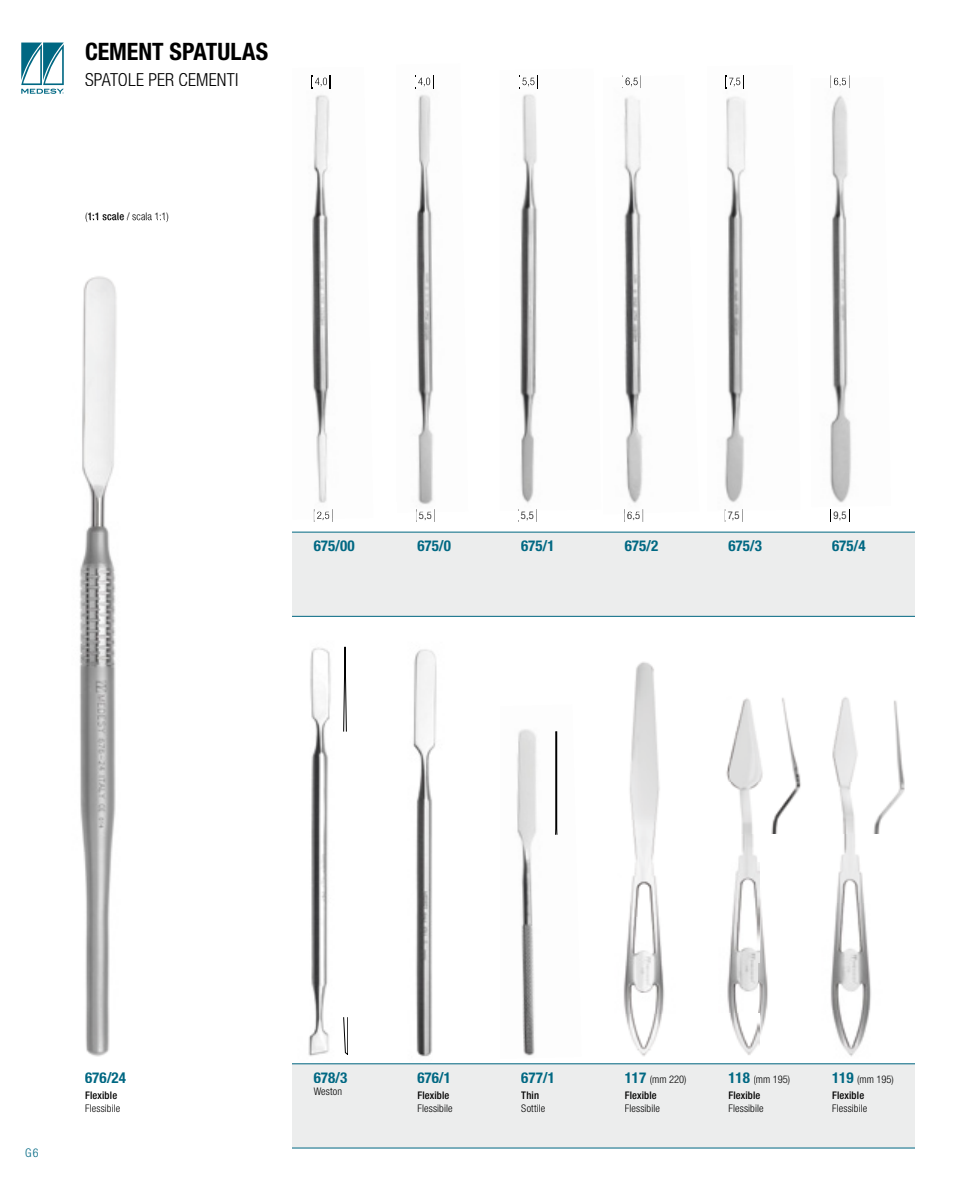
<style>
.page{position:relative;width:957px;height:1191px;background:#fff}
.page>*{position:absolute;margin:0;border:0;box-sizing:border-box;transform-origin:0 0}
.t1{font:700 condensed 24px "Helvetica Neue LT Pro";color:#000}
.t2{font:300 condensed 18px "Helvetica Neue LT Pro";letter-spacing:.01em;color:#000}
.t3{font:700 condensed 15px "Helvetica Neue LT Pro";color:#006883}
.t4{font:300 condensed 12px "Helvetica Neue LT Pro";color:#006883}
.t5{font:300 condensed 10.5px "Helvetica Neue LT Pro";letter-spacing:.01em;color:#000}
.t6{font:500 condensed 10.5px/16.8px "Helvetica Neue LT Pro";letter-spacing:.015em;color:#000}
.s1{font-weight:500}
.s2{font-weight:700;font-size:15px;color:#006883}
.s3{font-weight:300}
</style>
<div class="page">
<img style="left:311px;top:75px;width:20px;height:444px">
<img style="left:79px;top:220px;width:88px;height:837px">
<img style="left:415px;top:77px;width:19px;height:428px">
<img style="left:519px;top:77px;width:19px;height:426px">
<img style="left:624px;top:77px;width:19px;height:426px">
<img style="left:724px;top:75px;width:22px;height:436px">
<img style="left:830px;top:95px;width:22px;height:408px">
<img style="left:516px;top:729px;width:42px;height:327px">
<img style="left:413px;top:649px;width:24px;height:408px">
<img style="left:308px;top:646px;width:40px;height:410px">
<img style="left:623px;top:662px;width:42px;height:394px">
<img style="left:726px;top:765px;width:33px;height:290px">
<img style="left:759px;top:833px;width:18px;height:212px">
<img style="left:830px;top:833px;width:50px;height:224px">
<img style="left:728px;top:698px;width:73px;height:135px">
<img style="left:832px;top:697px;width:73px;height:136px">
<div style="left:292px;top:531px;width:622px;height:86px;background:#eceded"></div>
<div style="left:292px;top:1063px;width:622px;height:85px;background:#eceded"></div>
<svg style="left:343px;top:647px;width:4px;height:84px"></svg>
<svg style="left:343px;top:1017px;width:5px;height:37px"></svg>
<svg style="left:555px;top:731px;width:2px;height:103px"></svg>
<svg style="left:21px;top:43px;width:43px;height:51px"></svg>
<div style="left:314px;top:540px;width:40px;height:11px;background:#eceded"></div>
<div style="left:314px;top:1071px;width:33px;height:11px;background:#eceded"></div>
<div style="left:314px;top:1087px;width:27px;height:8px;background:#eceded"></div>
<div style="left:417px;top:540px;width:34px;height:11px;background:#eceded"></div>
<div style="left:521px;top:540px;width:31px;height:11px;background:#eceded"></div>
<div style="left:417px;top:1071px;width:32px;height:11px;background:#eceded"></div>
<div style="left:418px;top:1091px;width:31px;height:8px;background:#eceded"></div>
<div style="left:418px;top:1104px;width:34px;height:8px;background:#eceded"></div>
<div style="left:625px;top:540px;width:33px;height:11px;background:#eceded"></div>
<div style="left:728px;top:540px;width:34px;height:11px;background:#eceded"></div>
<div style="left:521px;top:1071px;width:32px;height:11px;background:#eceded"></div>
<div style="left:521px;top:1091px;width:17px;height:8px;background:#eceded"></div>
<div style="left:521px;top:1104px;width:24px;height:8px;background:#eceded"></div>
<div style="left:625px;top:1072px;width:21px;height:10px;background:#eceded"></div>
<div style="left:650px;top:1075px;width:36px;height:9px;background:#eceded"></div>
<div style="left:625px;top:1091px;width:31px;height:8px;background:#eceded"></div>
<div style="left:625px;top:1104px;width:34px;height:8px;background:#eceded"></div>
<div style="left:729px;top:1072px;width:21px;height:10px;background:#eceded"></div>
<div style="left:754px;top:1075px;width:35px;height:9px;background:#eceded"></div>
<div style="left:729px;top:1091px;width:31px;height:8px;background:#eceded"></div>
<div style="left:729px;top:1104px;width:34px;height:8px;background:#eceded"></div>
<div style="left:832px;top:1072px;width:21px;height:10px;background:#eceded"></div>
<div style="left:858px;top:1075px;width:35px;height:9px;background:#eceded"></div>
<div style="left:832px;top:1091px;width:32px;height:8px;background:#eceded"></div>
<div style="left:832px;top:1104px;width:35px;height:8px;background:#eceded"></div>
<div style="left:832px;top:540px;width:33px;height:11px;background:#eceded"></div>
<img style="left:88px;top:220px;width:36px;height:1px">
<img style="left:127px;top:220px;width:41px;height:2px">
<svg style="left:314px;top:509px;width:19px;height:13px"></svg>
<img style="left:312px;top:78px;width:15px;height:8px">
<svg style="left:330px;top:75px;width:1px;height:13px"></svg>
<svg style="left:416px;top:509px;width:19px;height:13px"></svg>
<img style="left:415px;top:78px;width:15px;height:8px">
<svg style="left:433px;top:75px;width:1px;height:13px"></svg>
<svg style="left:536px;top:509px;width:1px;height:13px"></svg>
<img style="left:519px;top:78px;width:16px;height:8px">
<svg style="left:537px;top:75px;width:1px;height:13px"></svg>
<svg style="left:624px;top:509px;width:20px;height:13px"></svg>
<img style="left:624px;top:78px;width:14px;height:8px">
<svg style="left:640px;top:75px;width:1px;height:13px"></svg>
<svg style="left:742px;top:509px;width:1px;height:13px"></svg>
<img style="left:726px;top:78px;width:14px;height:8px">
<svg style="left:743px;top:75px;width:1px;height:13px"></svg>
<svg style="left:830px;top:509px;width:1px;height:13px"></svg>
<svg style="left:849px;top:509px;width:1px;height:13px"></svg>
<svg style="left:830px;top:75px;width:20px;height:13px"></svg>
<h1 class="t1" style="left:85px;top:37px;width:185px">CEMENT SPATULAS</h1>
<h2 class="t2" style="left:85px;top:69px;width:155px">SPATOLE PER CEMENTI</h2>
<p class="t5" style="left:85px;top:210px;width:85px">(<span class="s1">1:1 scale</span> / scala 1:1)</p>
<h3 class="t3" style="left:314px;top:536px;width:42px">675/00</h3>
<p class="t5" style="left:419px;top:509px;width:14px">5,5</p>
<p class="t5" style="left:521px;top:509px;width:14px">5,5</p>
<p class="t5" style="left:627px;top:509px;width:14px">6,5</p>
<p class="t5" style="left:728px;top:509px;width:13px">7,5</p>
<p class="t5" style="left:833px;top:509px;width:14px">9,5</p>
<h3 class="t3" style="left:417px;top:536px;width:35px">675/0</h3>
<h3 class="t3" style="left:521px;top:536px;width:35px">675/1</h3>
<h3 class="t3" style="left:625px;top:536px;width:35px">675/2</h3>
<h3 class="t3" style="left:728px;top:536px;width:35px">675/3</h3>
<h3 class="t3" style="left:832px;top:536px;width:35px">675/4</h3>
<p class="t4" style="left:25px;top:1145px;width:15px">G 6</p>
<h3 class="t3" style="left:85px;top:1068px;width:42px">676/24</h3>
<p class="t6" style="left:85px;top:1087px;width:34px">Flexible</p>
<p class="t5" style="left:85px;top:1102px;width:37px">Flessibile</p>
<h3 class="t3" style="left:314px;top:1068px;width:35px">678/3</h3>
<p class="t5" style="left:314px;top:1085px;width:30px">Weston</p>
<h3 class="t3" style="left:417px;top:1068px;width:35px">676/1</h3>
<p class="t6" style="left:417px;top:1087px;width:34px">Flexible</p>
<p class="t5" style="left:417px;top:1102px;width:37px">Flessibile</p>
<h3 class="t3" style="left:521px;top:1068px;width:35px">677/1</h3>
<p class="t6" style="left:521px;top:1087px;width:19px">Thin</p>
<p class="t5" style="left:521px;top:1102px;width:26px">Sottile</p>
<p class="t6" style="left:625px;top:1070px;width:63px"><span class="s2">117</span> <span class="s3">(mm 220)<br></span>Flexible</p>
<p class="t5" style="left:625px;top:1102px;width:37px">Flessibile</p>
<p class="t6" style="left:728px;top:1070px;width:63px"><span class="s2">118</span> <span class="s3">(mm 195)<br></span>Flexible</p>
<p class="t5" style="left:728px;top:1102px;width:37px">Flessibile</p>
<p class="t6" style="left:832px;top:1070px;width:63px"><span class="s2">119</span> <span class="s3">(mm 195)<br></span>Flexible</p>
<p class="t5" style="left:832px;top:1102px;width:37px">Flessibile</p>
</div>
